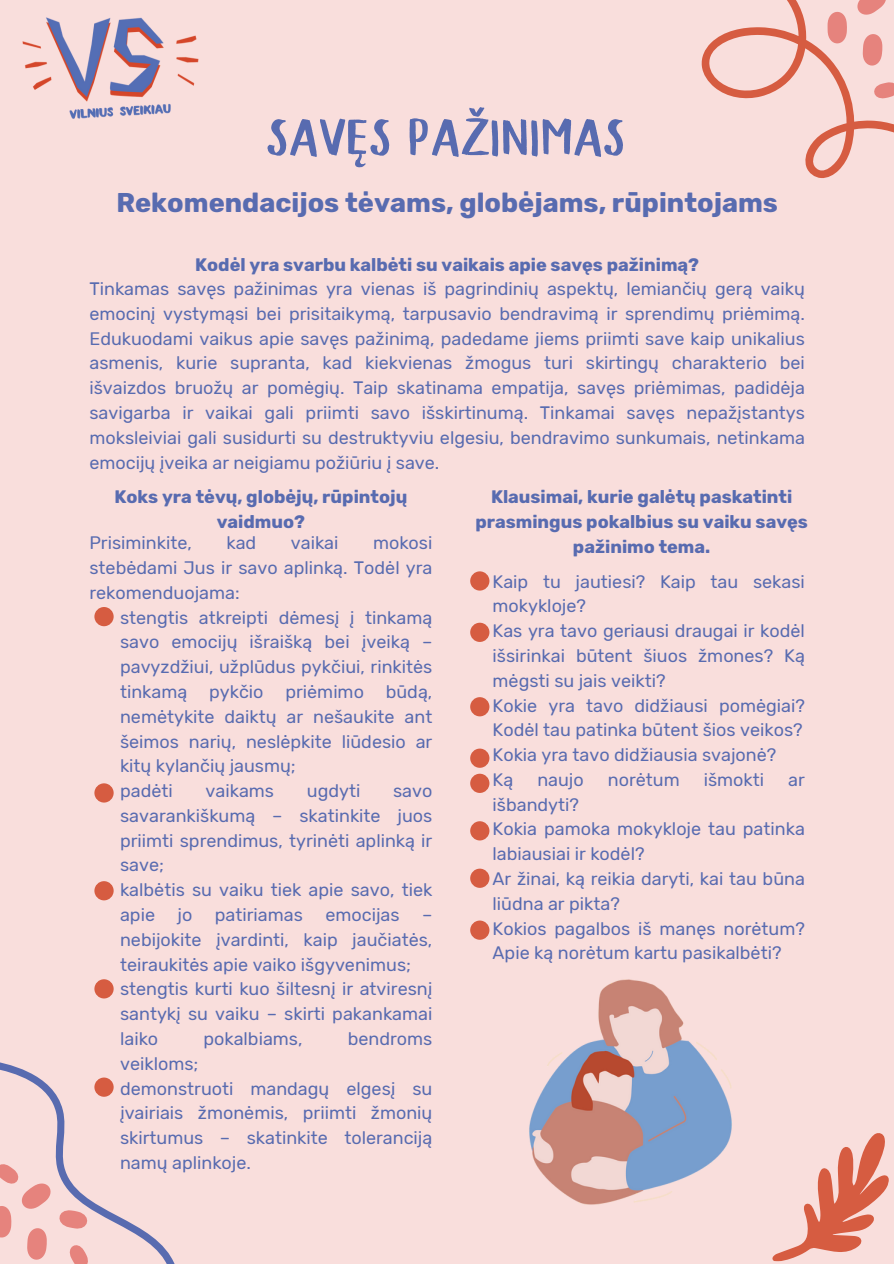
<style>
.page{position:relative;width:894px;height:1264px;background:#fff}
.page>*{position:absolute;margin:0;border:0;box-sizing:border-box;transform-origin:0 0}
.t1{font:52.5px "Blodders";color:#586bb0}
.t2{font:700 27px "Rubik";color:#586bb0}
.t3{font:18px/24.8px "Rubik";color:#586bb0;text-align:justify}
.t4{font:700 18px/24.8px "Rubik";color:#586bb0;text-align:center}
</style>
<div class="page">
<div style="left:0;top:0;width:893px;height:1263px;background:#f9dedc"></div>
<img style="left:22px;top:17px;width:177px;height:102px">
<svg style="left:701px;top:0;width:192px;height:178px"></svg>
<svg style="left:0;top:881px;width:174px;height:382px"></svg>
<svg style="left:811px;top:0;width:83px;height:111px"></svg>
<svg style="left:0;top:1158px;width:100px;height:106px"></svg>
<svg style="left:772px;top:1133px;width:117px;height:129px"></svg>
<img style="left:529px;top:979px;width:203px;height:226px">
<div style="left:94px;top:607px;width:20px;height:19px;background:#d65c41;border-radius:50%"></div>
<div style="left:94px;top:783px;width:20px;height:19px;background:#d65c41;border-radius:50%"></div>
<div style="left:94px;top:881px;width:20px;height:19px;background:#d65c41;border-radius:50%"></div>
<div style="left:94px;top:979px;width:20px;height:19px;background:#d65c41;border-radius:50%"></div>
<div style="left:94px;top:1077px;width:20px;height:19px;background:#d65c41;border-radius:50%"></div>
<div style="left:470px;top:920px;width:19px;height:19px;background:#d65c41;border-radius:50%"></div>
<div style="left:470px;top:868px;width:19px;height:19px;background:#d65c41;border-radius:50%"></div>
<div style="left:470px;top:821px;width:19px;height:19px;background:#d65c41;border-radius:50%"></div>
<div style="left:470px;top:773px;width:19px;height:20px;background:#d65c41;border-radius:50%"></div>
<div style="left:470px;top:748px;width:19px;height:19px;background:#d65c41;border-radius:50%"></div>
<div style="left:470px;top:697px;width:19px;height:19px;background:#d65c41;border-radius:50%"></div>
<div style="left:470px;top:622px;width:19px;height:20px;background:#d65c41;border-radius:50%"></div>
<div style="left:470px;top:571px;width:19px;height:19px;background:#d65c41;border-radius:50%"></div>
<p class="t1" style="left:267px;top:116px;width:361px">SAVĘS PAŽINIMAS</p>
<p class="t2" style="left:116px;top:187px;width:663px">Rekomendacijos tėvams, globėjams, rūpintojams</p>
<p class="t4" style="left:195px;top:252px;width:505px">Kodėl yra svarbu kalbėti su vaikais apie savęs pažinimą?</p>
<p class="t3" style="left:89px;top:276px;width:716px">Tinkamas savęs pažinimas yra vienas iš pagrindinių aspektų, lemiančių gerą vaikų emocinį vystymąsi bei prisitaikymą, tarpusavio bendravimą ir sprendimų priėmimą.<br>Edukuodami vaikus apie savęs pažinimą, padedame jiems priimti save kaip unikalius asmenis, kurie supranta, kad kiekvienas žmogus turi skirtingų charakterio bei išvaizdos bruožų ar pomėgių. Taip skatinama empatija, savęs priėmimas, padidėja savigarba ir vaikai gali priimti savo išskirtinumą. Tinkamai savęs nepažįstantys moksleiviai gali susidurti su destruktyviu elgesiu, bendravimo sunkumais, netinkama emocijų įveika ar neigiamu požiūriu į save.</p>
<p class="t4" style="left:114px;top:485px;width:294px">Koks yra tėvų, globėjų, rūpintojų vaidmuo?</p>
<p class="t4" style="left:475px;top:485px;width:334px">Klausimai, kurie galėtų paskatinti prasmingus pokalbius su vaiku savęs pažinimo tema.</p>
<p class="t3" style="left:492px;top:569px;width:314px">Kaip tu jautiesi? Kaip tau sekasi mokykloje?</p>
<p class="t3" style="left:492px;top:618px;width:314px">Kas yra tavo geriausi draugai ir kodėl išsirinkai būtent šiuos žmones? Ką mėgsti su jais veikti?</p>
<p class="t3" style="left:492px;top:693px;width:314px">Kokie yra tavo didžiausi pomėgiai?<br>Kodėl tau patinka būtent šios veikos?</p>
<p class="t3" style="left:492px;top:742px;width:285px">Kokia yra tavo didžiausia svajonė?</p>
<p class="t3" style="left:492px;top:767px;width:22px">Ką</p>
<p class="t3" style="left:537px;top:767px;width:48px">naujo</p>
<p class="t3" style="left:607px;top:767px;width:73px">norėtum</p>
<p class="t3" style="left:703px;top:767px;width:62px">išmokti</p>
<p class="t3" style="left:788px;top:767px;width:18px">ar</p>
<p class="t3" style="left:492px;top:792px;width:88px">išbandyti?</p>
<p class="t3" style="left:492px;top:816px;width:314px">Kokia pamoka mokykloje tau patinka labiausiai ir kodėl?</p>
<p class="t3" style="left:492px;top:866px;width:314px">Ar žinai, ką reikia daryti, kai tau būna liūdna ar pikta?</p>
<p class="t3" style="left:492px;top:916px;width:314px">Kokios pagalbos iš manęs norėtum?<br>Apie ką norėtum kartu pasikalbėti?</p>
<p class="t3" style="left:89px;top:530px;width:344px;text-indent:283px">mokosi stebėdami Jus ir savo aplinką. Todėl yra rekomenduojama:</p>
<p class="t3" style="left:89px;top:530px;width:104px">Prisiminkite,</p>
<p class="t3" style="left:226px;top:530px;width:31px">kad</p>
<p class="t3" style="left:291px;top:530px;width:49px">vaikai</p>
<p class="t3" style="left:120px;top:605px;width:314px">stengtis atkreipti dėmesį į tinkamą savo emocijų išraišką bei įveiką – pavyzdžiui, užplūdus pykčiui, rinkitės tinkamą pykčio priėmimo būdą, nemėtykite daiktų ar nešaukite ant šeimos narių, neslėpkite liūdesio ar kitų kylančių jausmų;</p>
<p class="t3" style="left:120px;top:778px;width:54px">padėti</p>
<p class="t3" style="left:205px;top:778px;width:70px">vaikams</p>
<p class="t3" style="left:307px;top:778px;width:55px">ugdyti</p>
<p class="t3" style="left:120px;top:778px;width:314px;text-indent:273px">savo savarankiškumą – skatinkite juos priimti sprendimus, tyrinėti aplinką ir save;</p>
<p class="t3" style="left:120px;top:877px;width:314px">kalbėtis su vaiku tiek apie savo, tiek apie jo patiriamas emocijas – nebijokite įvardinti, kaip jaučiatės, teiraukitės apie vaiko išgyvenimus;</p>
<p class="t3" style="left:120px;top:976px;width:314px">stengtis kurti kuo šiltesnį ir atviresnį santykį su vaiku – skirti pakankamai laiko</p>
<p class="t3" style="left:203px;top:1026px;width:101px">pokalbiams,</p>
<p class="t3" style="left:347px;top:1026px;width:86px">bendroms</p>
<p class="t3" style="left:120px;top:1051px;width:80px">veikloms;</p>
<p class="t3" style="left:120px;top:1075px;width:314px">demonstruoti mandagų elgesį su įvairiais žmonėmis, priimti žmonių skirtumus – skatinkite toleranciją namų aplinkoje.</p>
</div>
